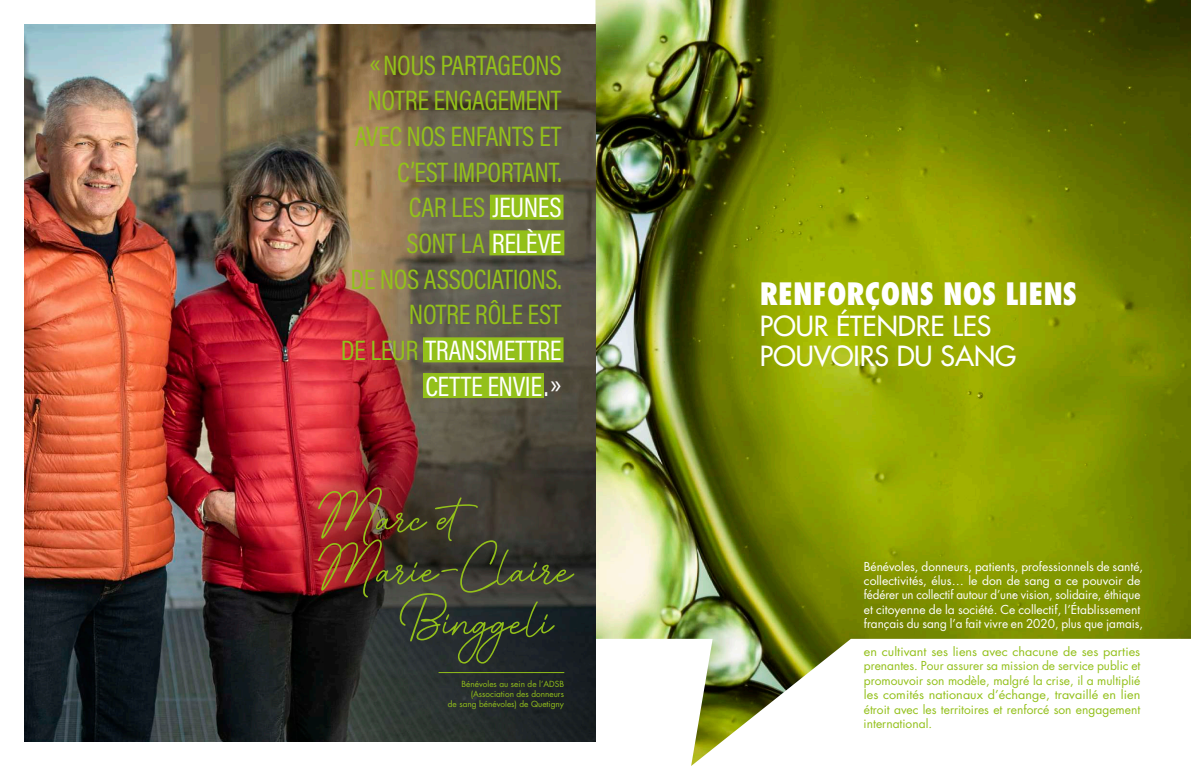
<style>
.page{position:relative;width:1191px;height:766px;background:#fff}
.page>*{position:absolute;margin:0;border:0;box-sizing:border-box;transform-origin:0 0}
.t1{font:700 55px "Kalista Script";color:#93c01a}
.t2{font:800 condensed 30px "Futura Std";color:#fff}
.t3{font:28.4px/35.6px "Acumin Variable Concept";letter-spacing:-.195em;color:#93c01a;text-align:right}
.t4{font:500 27px/30.4px "Futura Std";color:#fff}
.t5{font:12px/14.4px "Futura Std";color:#fff}
.t6{font:12px/14.4px "Futura Std";color:#93c01a;text-align:justify;scale:1.05 1}
.t7{font:8.2px/9.9px "Futura Std";color:#93c01a;text-align:right}
.s1{color:#fff}
</style>
<div class="page">
<img style="left:595px;top:0;width:596px;height:765px">
<img style="left:24px;top:24px;width:299px;height:717px">
<svg style="left:323px;top:24px;width:272px;height:717px;background:#5c4a3e"></svg>
<svg style="left:289px;top:455px;width:160px;height:160px"></svg>
<svg style="left:289px;top:455px;width:206px;height:160px;background:#672c2c"></svg>
<div style="left:490px;top:195px;width:73px;height:25px;background:#93c01a"></div>
<div style="left:489px;top:230px;width:75px;height:25px;background:#93c01a"></div>
<div style="left:423px;top:337px;width:140px;height:25px;background:#93c01a"></div>
<div style="left:423px;top:373px;width:121px;height:25px;background:#93c01a"></div>
<hr style="left:438px;top:672px;width:126px;height:1px;background:#93c01a">
<h3 class="t3" style="left:341px;top:46px;width:227px">« NOUS PARTAGEONS<br>NOTRE ENGAGEMENT<br>AVECNOS ENFANTS ET<br>C’EST IMPORTANT.<br>CAR LES <span class="s1">JEUNES<br></span>SONT LA <span class="s1">RELÈVE<br></span>DE NOS ASSOCIATIONS.<br>NOTRE RÔLE EST<br>DE LEUR <span class="s1">TRANSMETTRE<br>CETTE ENVIE . »</span></h3>
<h1 class="t1" style="left:318px;top:478px;width:164px">Marc et</h1>
<h1 class="t1" style="left:318px;top:530px;width:257px">Marie-Claire</h1>
<h1 class="t1" style="left:400px;top:582px;width:155px">Binggeli</h1>
<p class="t7" style="left:448px;top:679px;width:118px">Bénévoles au sein de l’ADSB (Association des donneurs<br>de sang bénévoles) de Quetigny</p>
<h2 class="t2" style="left:760px;top:275px;width:318px">RENFORÇONS NOS LIENS</h2>
<h3 class="t4" style="left:760px;top:311px;width:258px">POUR ÉTENDRE LES<br>POUVOIRS DU SANG</h3>
<p class="t5" style="left:863px;top:558px;width:281px">Bénévoles, donneurs, patients, professionnels de santé, collectivités, élus… le don de sang a ce pouvoir de fédérer un collectif autour d’une vision, solidaire, éthique et citoyenne de la société. Ce collectif, l’Établissement français du sang l’a fait vivre en 2020, plus que jamais,</p>
<p class="t6" style="left:863px;top:644px;width:265px">en cultivant ses liens avec chacune de ses parties prenantes. Pour assurer sa mission de service public et promouvoir son modèle, malgré la crise, il a multiplié les comités nationaux d’échange, travaillé en lien étroit avec les territoires et renforcé son engagement international.</p>
</div>
